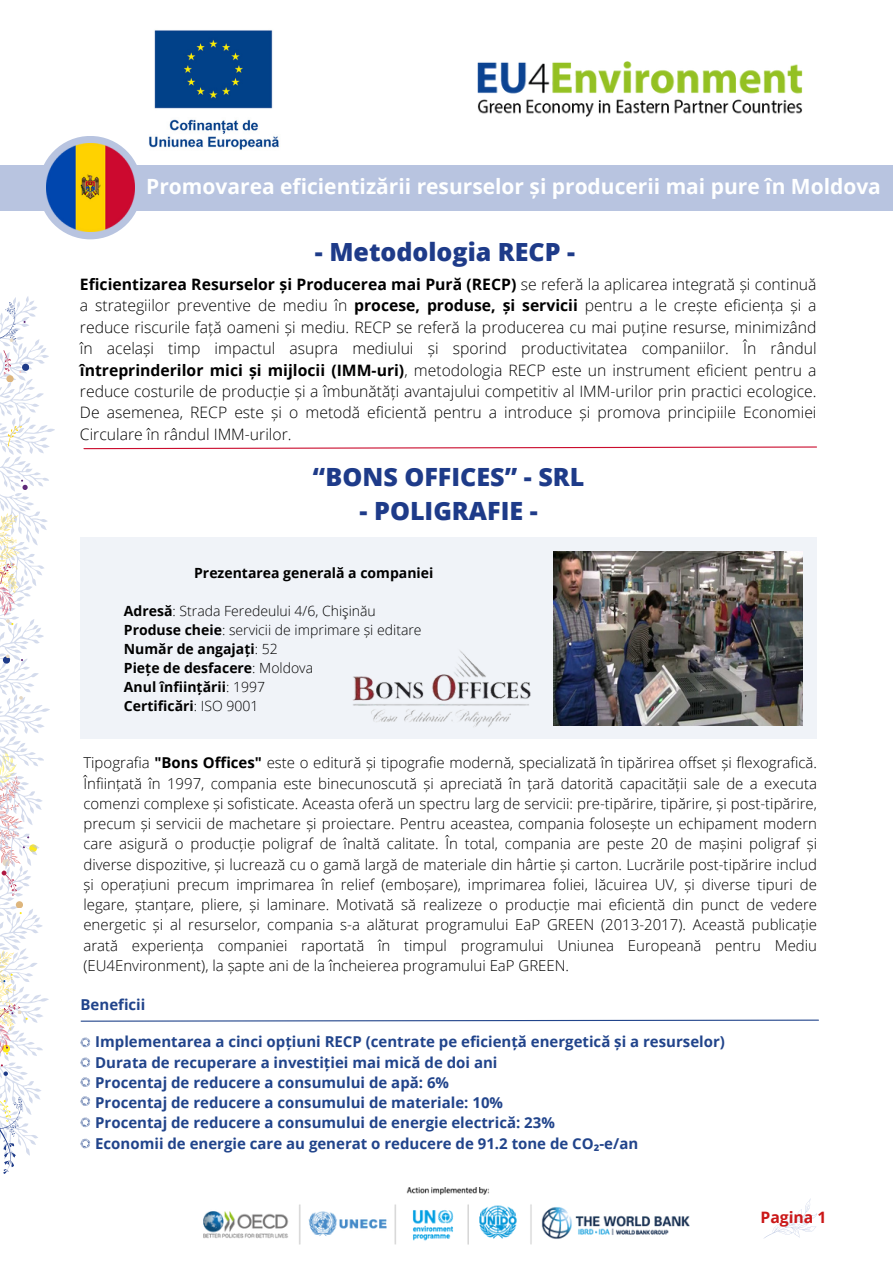
<style>
.page{position:relative;width:893px;height:1264px;background:#fff}
.page>*{position:absolute;margin:0;border:0;box-sizing:border-box;transform-origin:0 0}
.t1{font:800 25.05px "Open Sans";color:#1e3b89}
.t2{font:700 21px "Open Sans";color:#feffff}
.t3{font:300 15.75px/21.3px "Open Sans";color:#000;text-align:justify}
.t4{font:700 15.75px "Open Sans";color:#cb1717}
.t5{font:300 15px/20.2px "Open Sans";color:#000;text-align:justify}
.t6{font:700 15px "Open Sans";color:#21448b}
.t7{font:700 13.95px "Open Sans";color:#000}
.t8{font:300 13.95px "Open Sans";color:#000}
.s1{font-weight:700}
.s2{font-weight:300}
.s3{font-family:"Noto Sans"}
</style>
<div class="page">
<img style="left:203px;top:1187px;width:486px;height:58px">
<div style="left:0;top:165px;width:892px;height:45px;background:#b8c4e0"></div>
<div style="left:39px;top:136px;width:103px;height:103px;background:#b8c4e0;border-radius:50%"></div>
<img style="left:46px;top:144px;width:88px;height:87px">
<div style="left:80px;top:537px;width:737px;height:202px;background:#f0f3f8"></div>
<img style="left:553px;top:551px;width:249px;height:174px">
<svg style="left:80px;top:1037px;width:10px;height:10px"></svg>
<svg style="left:80px;top:1057px;width:10px;height:10px"></svg>
<svg style="left:80px;top:1077px;width:10px;height:10px"></svg>
<svg style="left:80px;top:1096px;width:10px;height:10px"></svg>
<svg style="left:80px;top:1138px;width:10px;height:10px"></svg>
<svg style="left:80px;top:1117px;width:10px;height:10px"></svg>
<svg style="left:80px;top:1019px;width:739px;height:3px"></svg>
<img style="left:477px;top:61px;width:325px;height:56px">
<svg style="left:764px;top:1198px;width:53px;height:40px"></svg>
<svg style="left:0;top:296px;width:55px;height:878px"></svg>
<div style="left:6px;top:375px;width:7px;height:7px;background:#deb67d;border-radius:50%"></div>
<img style="left:353px;top:650px;width:178px;height:77px">
<svg style="left:83px;top:446px;width:734px;height:4px"></svg>
<img style="left:149px;top:30px;width:130px;height:120px">
<p class="t2" style="left:146px;top:172px;width:736px">Promovarea eficientizării resurselor și producerii mai pure în Moldova</p>
<p class="t1" style="left:315px;top:234px;width:262px">- Metodologia RECP -</p>
<p class="t3" style="left:80px;top:273px;width:738px"><span class="s1">Eficientizarea Resurselor și Producerea mai Pură (RECP)</span> se referă la aplicarea integrată și continuă a strategiilor preventive de mediu în <span class="s1">procese, produse, și servicii</span> pentru a le crește eficiența și a reduce riscurile față oameni și mediu. RECP se referă la producerea cu mai puține resurse, minimizând în același timp impactul asupra mediului și sporind productivitatea companiilor. În rândul <span class="s1">întreprinderilor mici și mijlocii (IMM-uri)</span>, metodologia RECP este un instrument eficient pentru a reduce costurile de producție și a îmbunătăți avantajului competitiv al IMM-urilor prin practici ecologice.<br>De asemenea, RECP este și o metodă eficientă pentru a introduce și promova principiile Economiei Circulare în rândul IMM-urilor.</p>
<p class="t1" style="left:313px;top:459px;width:273px">“BONS OFFICES” - SRL</p>
<p class="t1" style="left:359px;top:493px;width:180px">- POLIGRAFIE -</p>
<p class="t7" style="left:194px;top:562px;width:241px">Prezentarea generală a companiei</p>
<p class="t8" style="left:124px;top:601px;width:253px"><span class="s1">Adresă</span>: Strada Feredeului 4/6, Chişinău</p>
<p class="t8" style="left:124px;top:620px;width:299px"><span class="s1">Produse cheie</span>: servicii de imprimare și editare</p>
<p class="t7" style="left:124px;top:639px;width:155px">Număr de angajați<span class="s2">: 52</span></p>
<p class="t7" style="left:124px;top:658px;width:191px">Piețe de desfacere<span class="s2">: Moldova</span></p>
<p class="t7" style="left:124px;top:677px;width:143px">Anul înființării<span class="s2">: 1997</span></p>
<p class="t7" style="left:124px;top:696px;width:136px">Certificări<span class="s2">: ISO 9001</span></p>
<p class="t5" style="left:83px;top:752px;width:735px">Tipografia <span class="s1">"Bons Offices"</span> este o editură și tipografie modernă, specializată în tipărirea offset și flexografică.<br>Înființată în 1997, compania este binecunoscută și apreciată în țară datorită capacității sale de a executa comenzi complexe și sofisticate. Aceasta oferă un spectru larg de servicii: pre-tipărire, tipărire, și post-tipărire, precum și servicii de machetare și proiectare. Pentru aceastea, compania folosește un echipament modern care asigură o producție poligraf de înaltă calitate. În total, compania are peste 20 de mașini poligraf și diverse dispozitive, și lucrează cu o gamă largă de materiale din hârtie și carton. Lucrările post-tipărire includ și operațiuni precum imprimarea în relief (emboșare), imprimarea foliei, lăcuirea UV, și diverse tipuri de legare, ștanțare, pliere, și laminare. Motivată să realizeze o producție mai eficientă din punct de vedere energetic și al resurselor, compania s-a alăturat programului EaP GREEN (2013-2017). Această publicație arată experiența companiei raportată în timpul programului Uniunea Europeană pentru Mediu (EU4Environment), la șapte ani de la încheierea programului EaP GREEN.</p>
<p class="t6" style="left:81px;top:994px;width:66px">Beneficii</p>
<p class="t6" style="left:95px;top:1031px;width:631px">Implementarea a cinci opțiuni RECP (centrate pe eficiență energetică și a resurselor)</p>
<p class="t6" style="left:95px;top:1051px;width:404px">Durata de recuperare a investiției mai mică de doi ani</p>
<p class="t6" style="left:95px;top:1071px;width:355px">Procentaj de reducere a consumului de apă: 6%</p>
<p class="t6" style="left:95px;top:1091px;width:409px">Procentaj de reducere a consumului de materiale: 10%</p>
<p class="t6" style="left:95px;top:1112px;width:461px">Procentaj de reducere a consumului de energie electrică: 23%</p>
<p class="t6" style="left:95px;top:1132px;width:544px">Economii de energie care au generat o reducere de 91.2 tone de CO<span class="s3">₂</span>-e/an</p>
<p class="t4" style="left:760px;top:1206px;width:67px">Pagina 1</p>
</div>
